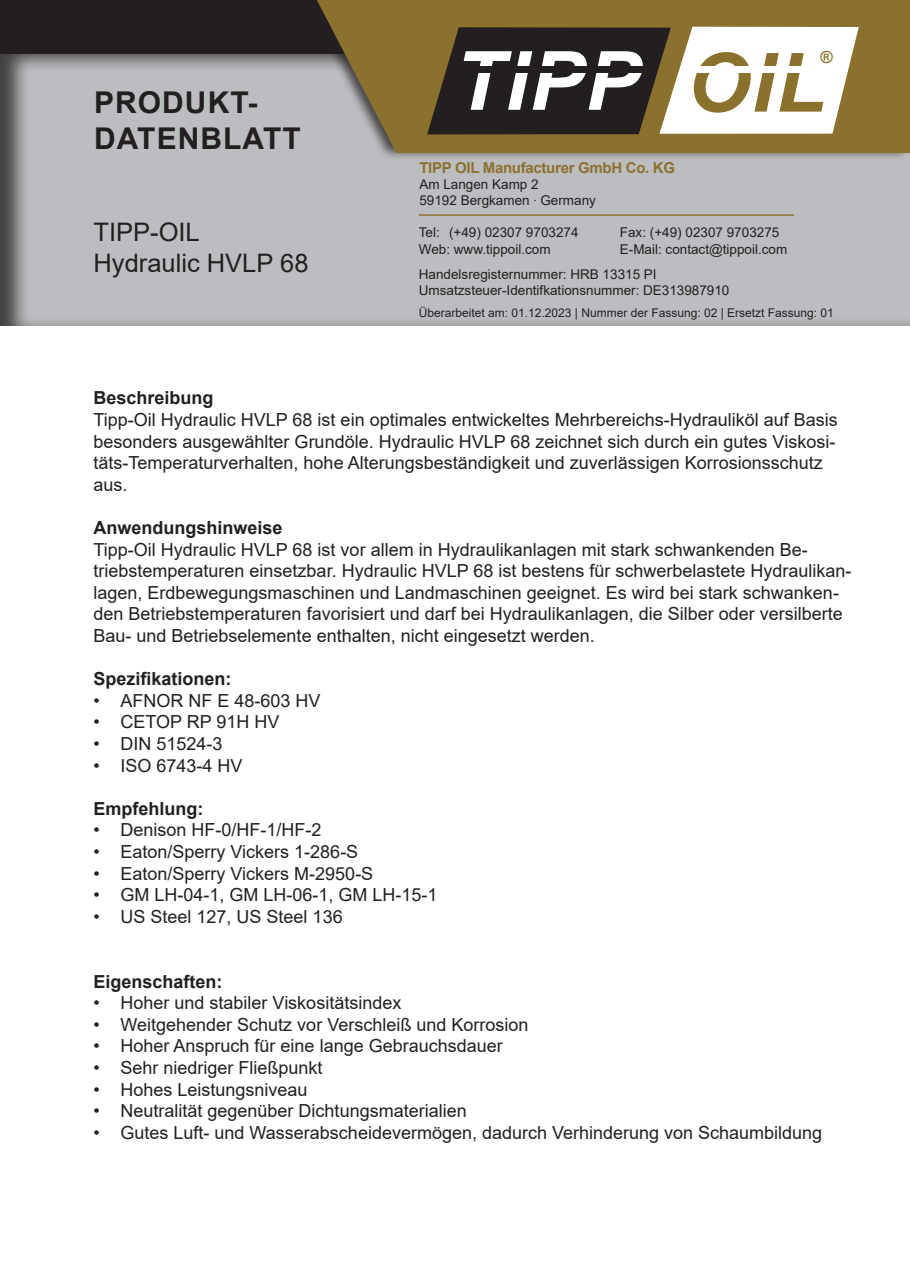
<style>
.page{position:relative;width:910px;height:1280px;background:#fff}
.page>*{position:absolute;margin:0;border:0;box-sizing:border-box;transform-origin:0 0}
.t1{font:italic 700 81.75px "Arial";letter-spacing:.015em;color:#fff}
.t2{font:700 30px/36px "Arial";letter-spacing:.035em;color:#231f20}
.t3{font:25.5px "Arial";color:#231f20}
.t4{font:18px/21.6px "Arial";color:#231f20}
.t5{font:700 18px "Arial";color:#231f20}
.t6{font:700 16.65px "Arial";color:#8a722e}
.t7{font:700 15px "Arial";letter-spacing:-.02em;color:#8a722e}
.t8{font:13.5px/16.4px "Arial";color:#231f20}
.t9{font:12px "Arial";color:#231f20}
.s1{color:#8a722e}
.s2{font-family:"Helvetica Neue LT Std";font-weight:100;font-stretch:condensed}
</style>
<div class="page">
<div style="left:0;top:52px;width:910px;height:276px;background:#231f20;opacity:.75"></div>
<div style="left:0;top:0;width:910px;height:53px;background:#231f20"></div>
<div style="left:300px;top:0;width:610px;height:161px;background:#231f20;opacity:.75"></div>
<svg style="left:317px;top:0;width:593px;height:153px;background:#8b773c"></svg>
<svg style="left:427px;top:27px;width:432px;height:107px"></svg>
<div style="left:454px;top:51px;width:183px;height:77px;background:#231f20"></div>
<div style="left:477px;top:66px;width:171px;height:7px;background:#231f20"></div>
<div style="left:694px;top:66px;width:109px;height:6px;background:#fff"></div>
<hr style="left:419px;top:214px;width:375px;height:2px;background:#8a722e">
<h2 class="t2" style="left:94px;top:85px;width:208px">PRODUKT-<br>DATENBLATT</h2>
<p class="t3" style="left:94px;top:215px;width:108px">TIPP-OIL</p>
<p class="t3" style="left:94px;top:245px;width:216px">Hydraulic HVLP 68</p>
<h1 class="t1" style="left:454px;top:27px;width:373px">TIPP <span class="s1">OIL</span></h1>
<p class="t6" style="left:820px;top:47px;width:14px">®</p>
<p class="t7" style="left:419px;top:157px;width:257px">TIPP OIL Manufacturer GmbH Co. KG</p>
<p class="t8" style="left:419px;top:176px;width:178px">Am Langen Kamp 2<br>59192 Bergkamen <span class="s2">·</span> Germany</p>
<p class="t8" style="left:419px;top:224px;width:161px">Tel: (+49) 02307 9703274</p>
<p class="t8" style="left:620px;top:224px;width:161px">Fax: (+49) 02307 9703275</p>
<p class="t8" style="left:419px;top:240px;width:133px">Web: www.tippoil.com</p>
<p class="t8" style="left:419px;top:236px;width:370px;line-height:25.2px;text-indent:201px">E-Mail: contact@tippoil.com<br>Handelsregisternummer: HRB 13315 PI</p>
<p class="t8" style="left:419px;top:282px;width:312px">Umsatzsteuer-Identifkationsnummer: DE313987910</p>
<p class="t9" style="left:419px;top:305px;width:417px">Überarbeitet am: 01.12.2023 | Nummer der Fassung: 02 | Ersetzt Fassung: 01</p>
<p class="t5" style="left:94px;top:385px;width:122px">Beschreibung</p>
<p class="t4" style="left:94px;top:409px;width:746px">Tipp-Oil Hydraulic HVLP 68 ist ein optimales entwickeltes Mehrbereichs-Hydrauliköl auf Basis besonders ausgewählter Grundöle. Hydraulic HVLP 68 zeichnet sich durch ein gutes Viskosi&shy;täts-Temperaturverhalten, hohe Alterungsbeständigkeit und zuverlässigen Korrosionsschutz aus.</p>
<p class="t5" style="left:94px;top:515px;width:191px">Anwendungshinweise</p>
<p class="t4" style="left:94px;top:538px;width:760px">Tipp-Oil Hydraulic HVLP 68 ist vor allem in Hydraulikanlagen mit stark schwankenden Be&shy;triebstemperaturen einsetzbar. Hydraulic HVLP 68 ist bestens für schwerbelastete Hydraulikan&shy;lagen, Erdbewegungsmaschinen und Landmaschinen geeignet. Es wird bei stark schwanken&shy;den Betriebstemperaturen favorisiert und darf bei Hydraulikanlagen, die Silber oder versilberte Bau- und Betriebselemente enthalten, nicht eingesetzt werden.</p>
<p class="t5" style="left:94px;top:666px;width:140px">Spezifikationen:</p>
<p class="t4" style="left:94px;top:689px;width:229px">• AFNOR NF E 48-603 HV</p>
<p class="t4" style="left:94px;top:711px;width:188px">• CETOP RP 91H HV</p>
<p class="t4" style="left:94px;top:733px;width:131px">• DIN 51524-3</p>
<p class="t4" style="left:94px;top:754px;width:151px">• ISO 6743-4 HV</p>
<p class="t5" style="left:94px;top:796px;width:111px">Empfehlung:</p>
<p class="t4" style="left:94px;top:819px;width:230px">• Denison HF-0/HF-1/HF-2</p>
<p class="t4" style="left:94px;top:841px;width:266px">• Eaton/Sperry Vickers 1-286-S</p>
<p class="t4" style="left:94px;top:862px;width:281px">• Eaton/Sperry Vickers M-2950-S</p>
<p class="t4" style="left:94px;top:884px;width:346px">• GM LH-04-1, GM LH-06-1, GM LH-15-1</p>
<p class="t4" style="left:94px;top:905px;width:251px">• US Steel 127, US Steel 136</p>
<p class="t5" style="left:94px;top:968px;width:131px">Eigenschaften:</p>
<p class="t4" style="left:94px;top:992px;width:309px">• Hoher und stabiler Viskositätsindex</p>
<p class="t4" style="left:94px;top:1013px;width:436px">• Weitgehender Schutz vor Verschleiß und Korrosion</p>
<p class="t4" style="left:94px;top:1035px;width:411px">• Hoher Anspruch für eine lange Gebrauchsdauer</p>
<p class="t4" style="left:94px;top:1057px;width:231px">• Sehr niedriger Fließpunkt</p>
<p class="t4" style="left:94px;top:1078px;width:216px">• Hohes Leistungsniveau</p>
<p class="t4" style="left:94px;top:1100px;width:375px">• Neutralität gegenüber Dichtungsmaterialien</p>
<p class="t4" style="left:94px;top:1121px;width:730px">• Gutes Luft- und Wasserabscheidevermögen, dadurch Verhinderung von Schaumbildung</p>
</div>
